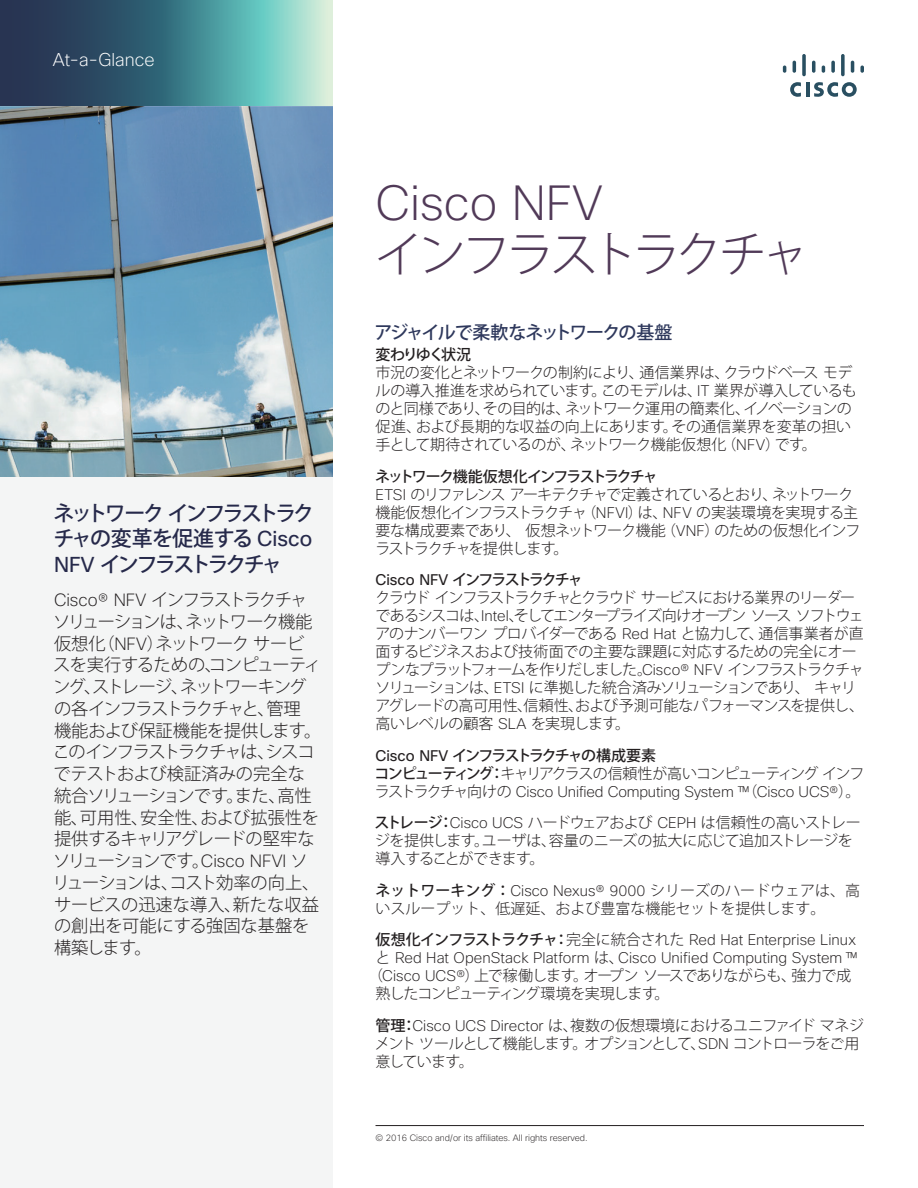
<style>
.page{position:relative;width:918px;height:1188px;background:#fff}
.page>*{position:absolute;margin:0;border:0;box-sizing:border-box;transform-origin:0 0}
.Head_4{font:300 48px/52.5px "Koz Go Pro";letter-spacing:-.1em;color:#513a58}
.side_bar_head{font:500 21px/25.5px "Koz Go Pro";letter-spacing:-.13em;color:#26294a;text-align:justify}
.Subhead_1{font:500 18px "Koz Go Pro";letter-spacing:-.1em;color:#2e385c}
.Diagram_title{font:200 18px "Cisco Sans";color:#fff}
.side_bar_bullet_styl{font:300 17.25px/21.8px "Koz Go Pro";letter-spacing:-.05em;color:#231f20}
.Body_1{font:300 15px/18px "Koz Go Pro";letter-spacing:-.045em;color:#231f20}
.Body_1-2{font:200 15px "Cisco Sans";letter-spacing:.005em;color:#231f20}
.Body_1-3{font:300 15px/18px "Koz Go Pro";letter-spacing:-.08em;color:#231f20}
.Subhead_2{font:500 15px "Koz Go Pro";letter-spacing:-.13em;color:#231f20}
.Body_1-4{font:300 15px/18px "Koz Go Pro";color:#231f20}
.Body_1-5{font:300 15px "Koz Go Pro";letter-spacing:-.065em;color:#231f20}
.t1{font:200 9px "Cisco Sans";letter-spacing:-.005em;color:#231f20}
.s1{font-family:"Cisco Sans";font-weight:400}
.s2{font-family:"Cisco Sans";font-weight:200}
.s3{font-weight:500}
.s4{font-family:"Koz Go Pro";font-weight:500}
.s5{font-family:"Koz Go Pro";font-weight:300}
</style>
<div class="page">
<div style="left:0;top:106px;width:333px;height:1082px;background:#f4f5f5"></div>
<svg style="left:0;top:0;width:333px;height:106px;background:#4e7f8a"></svg>
<hr style="left:806px;top:82px;width:3px;height:15px;background:#294f61">
<svg style="left:790px;top:82px;width:11px;height:15px"></svg>
<svg style="left:814px;top:82px;width:43px;height:15px"></svg>
<svg style="left:783px;top:66px;width:3px;height:7px"></svg>
<svg style="left:793px;top:61px;width:3px;height:12px"></svg>
<svg style="left:802px;top:54px;width:4px;height:22px"></svg>
<svg style="left:812px;top:61px;width:3px;height:12px"></svg>
<svg style="left:822px;top:66px;width:3px;height:7px"></svg>
<svg style="left:831px;top:61px;width:4px;height:12px"></svg>
<svg style="left:841px;top:54px;width:4px;height:22px"></svg>
<svg style="left:851px;top:61px;width:3px;height:12px"></svg>
<svg style="left:860px;top:66px;width:4px;height:7px"></svg>
<img style="left:0;top:106px;width:333px;height:371px">
<hr style="left:376px;top:1125px;width:488px;height:1px;background:#231f20">
<p class="Diagram_title" style="left:53px;top:48px;width:103px">At-a-Glance</p>
<p class="side_bar_head" style="left:53px;top:502px;width:262px">ネットワークインフラストラクチャの変革を促進する <span class="s1">Cisco NFV</span> インフラストラクチャ</p>
<p class="side_bar_bullet_styl" style="left:52px;top:589px;width:271px"><span class="s2">Cisco® NFV</span> インフラストラクチャソリューションは、ネットワーク機能仮想化（<span class="s2">NFV</span>）ネットワークサービスを実行するための、コンピューティング、ストレージ、ネットワーキングの各インフラストラクチャと、管理<br>機能および保証機能を提供します。このインフラストラクチャは、シスコでテストおよび検証済みの完全な統合ソリューションです。また、高性能、可用性、安全性、および拡張性を提供するキャリアグレードの堅牢なソリューションです。<span class="s2">Cisco NFVI</span> ソリューションは、コスト効率の向上、サービスの迅速な導入、新たな収益の創出を可能にする強固な基盤を構築します。</p>
<p class="Head_4" style="left:375px;top:177px;width:436px"><span class="s2">Cisco NFV<br></span>インフラストラクチャ</p>
<p class="Subhead_1" style="left:374px;top:321px;width:299px">アジャイルで柔軟なネットワークの基盤</p>
<p class="Subhead_2" style="left:376px;top:345px;width:97px">変わりゆく状況</p>
<p class="Body_1" style="left:376px;top:364px;width:483px">市況の変化とネットワークの制約により、通信業界は、クラウドベースモデルの導入推進を求められています。このモデルは、<span class="s2">IT</span> 業界が導入しているものと同様であり、その目的は、ネットワーク運用の簡素化、イノベーションの促進、および長期的な収益の向上にあります。その通信業界を変革の担い手として期待されているのが、ネットワーク機能仮想化（<span class="s2">NFV</span>）です。</p>
<p class="Subhead_2" style="left:375px;top:466px;width:284px">ネットワーク機能仮想化インフラストラクチャ</p>
<p class="Body_1" style="left:376px;top:485px;width:487px"><span class="s2">ETSI</span> のリファレンスアーキテクチャで定義されているとおり、ネットワーク機能仮想化インフラストラクチャ（<span class="s2">NFVI</span>）は、<span class="s2">NFV</span> の実装環境を実現する主要な構成要素であり、仮想ネットワーク機能（<span class="s2">VNF</span>）のための仮想化インフラストラクチャを提供します。</p>
<p class="Subhead_2" style="left:376px;top:570px;width:209px"><span class="s1">Cisco NFV</span> インフラストラクチャ</p>
<p class="Body_1" style="left:376px;top:589px;width:490px">クラウドインフラストラクチャとクラウドサービスにおける業界のリーダーであるシスコは、<span class="s2">Intel</span>、そしてエンタープライズ向けオープンソースソフトウェアのナンバーワンプロバイダーである <span class="s2">Red Hat</span> と協力して、通信事業者が直面するビジネスおよび技術面での主要な課題に対応するための完全にオープンなプラットフォームを作りだしました。<span class="s2">Cisco® NFV</span> インフラストラクチャソリューションは、<span class="s2">ETSI</span> に準拠した統合済みソリューションであり、キャリアグレードの高可用性、信頼性、および予測可能なパフォーマンスを提供し、高いレベルの顧客 <span class="s2">SLA</span> を実現します。</p>
<p class="Subhead_2" style="left:376px;top:745px;width:282px"><span class="s1">Cisco NFV</span> インフラストラクチャの構成要素</p>
<p class="Body_1-3" style="left:375px;top:764px;width:491px"><span class="s3">コンピューティング：</span>キャリアクラスの信頼性が高いコンピューティングインフラストラクチャ向けの <span class="s2">Cisco Unified Computing System ™</span>（<span class="s2">Cisco UCS®</span>）。</p>
<p class="Body_1" style="left:375px;top:814px;width:488px"><span class="s3">ストレージ：</span><span class="s2">Cisco UCS</span> ハードウェアおよび <span class="s2">CEPH</span> は信頼性の高いストレージを提供します。ユーザは、容量のニーズの拡大に応じて追加ストレージを導入することができます。</p>
<p class="Body_1-4" style="left:376px;top:881px;width:486px"><span class="s3">ネットワーキング：</span><span class="s2">Cisco Nexus® 9000</span> シリーズのハードウェアは、高いスループット、低遅延、および豊富な機能セットを提供します。</p>
<p class="Body_1-2" style="left:376px;top:930px;width:482px"><span class="s4">仮想化インフラストラクチャ：</span><span class="s5">完全に統合された</span> Red Hat Enterprise Linux</p>
<p class="Body_1-2" style="left:376px;top:948px;width:484px"><span class="s5">と</span> Red Hat OpenStack Platform <span class="s5">は、</span>Cisco Unified Computing System ™</p>
<p class="Body_1" style="left:368px;top:967px;width:485px">（<span class="s2">Cisco UCS®</span>）上で稼働します。オープンソースでありながらも、強力で成</p>
<p class="Body_1-5" style="left:376px;top:984px;width:296px">熟したコンピューティング環境を実現します。</p>
<p class="Body_1" style="left:375px;top:1016px;width:491px"><span class="s3">管理：</span><span class="s2">Cisco UCS Director</span> は、複数の仮想環境におけるユニファイドマネジメントツールとして機能します。オプションとして、<span class="s2">SDN</span> コントローラをご用意しています。</p>
<p class="t1" style="left:376px;top:1132px;width:214px">© 2016 Cisco and/or its affiliates. All rights reserved.</p>
</div>
